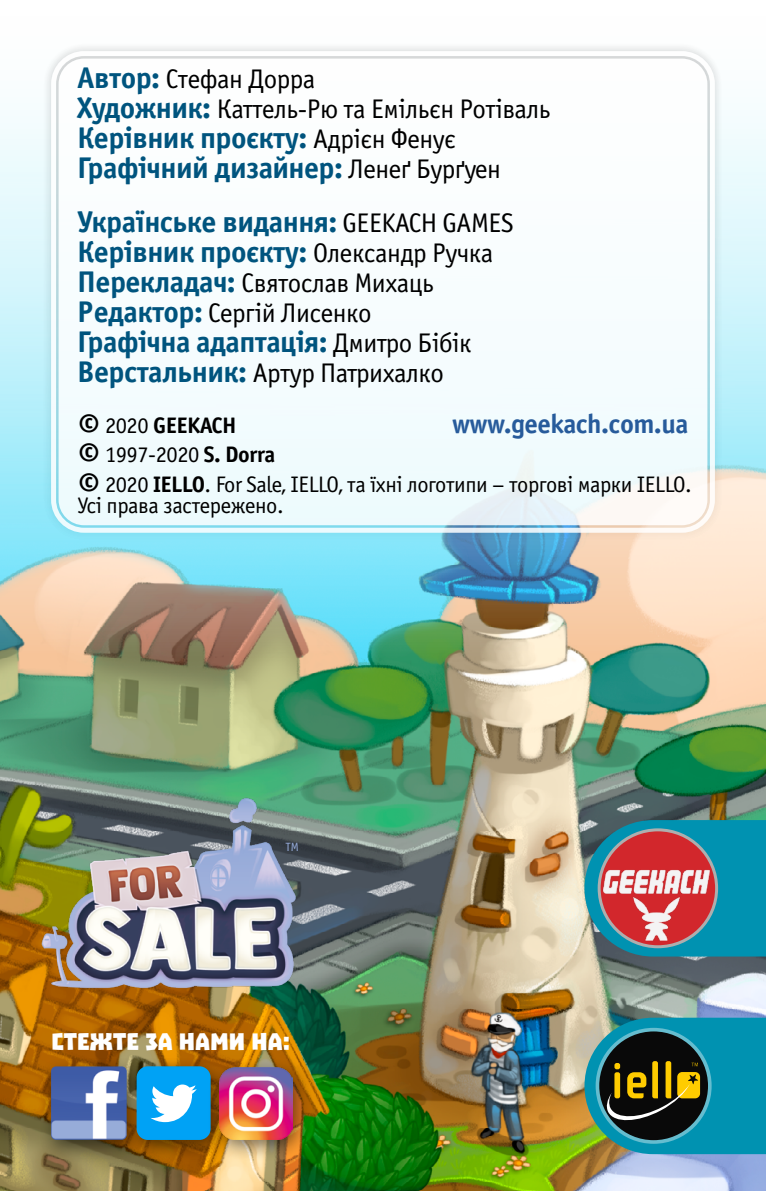
<style>
.page{position:relative;width:766px;height:1191px;background:#fff}
.page>*{position:absolute;margin:0;border:0;box-sizing:border-box;transform-origin:0 0}
.t1{font:700 30px/30px "Officina Sans C";letter-spacing:-.02em;color:#00547e}
.t2{font:27px/30px "Officina Sans C";letter-spacing:-.02em;color:#000}
.t3{font:700 27px "Officina Sans C";letter-spacing:-.02em;color:#275b9b}
.t4{font:27px "Troika";color:#fff}
.t5{font:22.5px/29.4px "Officina Sans C";letter-spacing:-.02em;color:#000}
.t6{font:700 22.5px "Officina Sans C";letter-spacing:-.02em;color:#000}
.t7{font:12px "Officina Sans C";color:#94aad8}
.s1{font-weight:700;font-size:30px;color:#00547e}
.s2{font-weight:400;font-size:27px;color:#000}
.s3{font-size:45px}
.s4{font-weight:400}
.s5{font-weight:700;font-size:45px}
.s6{font-weight:700}
</style>
<div class="page">
<img style="left:0;top:46px;width:765px;height:1145px">
<div style="left:39px;top:1056px;width:108px;height:106px;background:#000;opacity:.5"></div>
<img style="left:51px;top:1066px;width:74px;height:73px">
<div style="left:125px;top:1056px;width:105px;height:106px;background:#000;opacity:.5"></div>
<svg style="left:136px;top:1066px;width:71px;height:74px"></svg>
<div style="left:207px;top:1057px;width:105px;height:105px;background:#000;opacity:.5"></div>
<img style="left:220px;top:1067px;width:72px;height:72px">
<svg style="left:584px;top:1017px;width:181px;height:137px;background:#287070"></svg>
<svg style="left:584px;top:820px;width:181px;height:136px;background:#148fa8"></svg>
<img style="left:597px;top:828px;width:120px;height:120px">
<img style="left:31px;top:741px;width:279px;height:285px">
<p class="t2" style="left:77px;top:65px;width:475px"><span class="s1">Автор:</span> Стефан Дорра<br><span class="s1">Художник:</span> Каттель-Рю та Емільєн Ротіваль</p>
<p class="t1" style="left:77px;top:124px;width:425px">Керівник проєкту: <span class="s2">Адрієн Фенує<br></span>Графічний дизайнер: <span class="s2">Ленеґ Бурґуен</span></p>
<p class="t1" style="left:77px;top:208px;width:437px">Українське видання: <span class="s2">GEEKACH GAMES<br></span>Керівник проєкту: <span class="s2">Олександр Ручка</span></p>
<p class="t2" style="left:77px;top:269px;width:358px"><span class="s1">Перекладач:</span> Святослав Михаць<br><span class="s1">Редактор:</span> Сергій Лисенко</p>
<p class="t1" style="left:77px;top:328px;width:395px">Графічна адаптація: <span class="s2">Дмитро Бібік</span></p>
<p class="t2" style="left:77px;top:359px;width:368px"><span class="s1">Верстальник:</span> Артур Патрихалко</p>
<p class="t6" style="left:77px;top:412px;width:161px"><span class="s3">©</span> <span class="s4">2020</span> GEEKACH</p>
<p class="t3" style="left:452px;top:408px;width:238px">www.geekach.com.ua</p>
<p class="t5" style="left:77px;top:440px;width:616px"><span class="s5">©</span> 1997-2020 <span class="s6">S. Dorra<br></span><span class="s5">©</span> 2020 <span class="s6">IELLO</span>. For Sale, IELLO, та їхні логотипи – торгові марки IELLO.</p>
<p class="t5" style="left:77px;top:491px;width:208px">Усі права застережено.</p>
<p class="t7" style="left:285px;top:840px;width:15px">TM</p>
<p class="t4" style="left:51px;top:1026px;width:240px">Стежте за нами на:</p>
</div>
